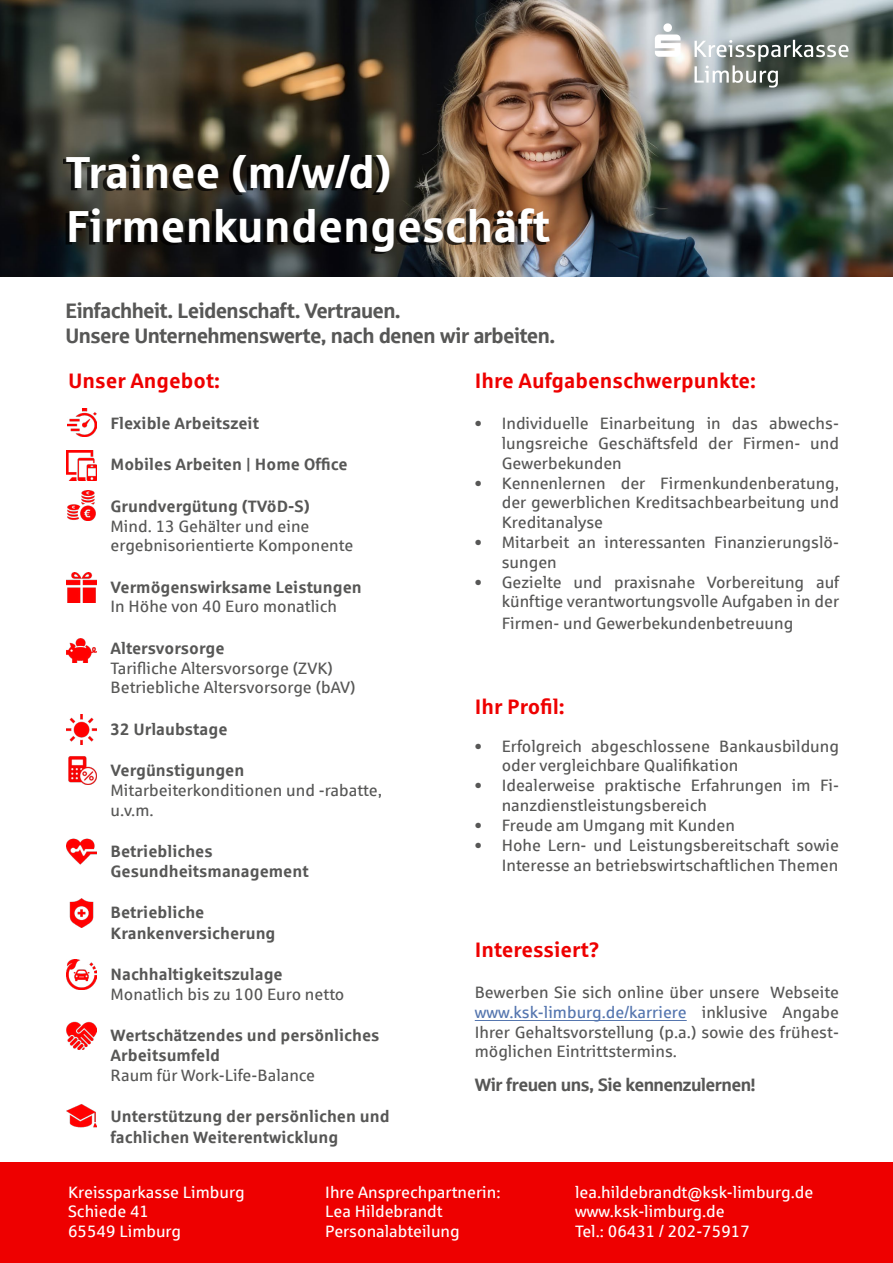
<style>
.page{position:relative;width:893px;height:1263px;background:#fff}
.page>*{position:absolute;margin:0;border:0;box-sizing:border-box;transform-origin:0 0}
.t1{font:700 45px/54px "Sparkasse Rg";color:#fff}
.t2{font:21px/25.2px "Sparkasse Head";color:#575756}
.t3{font:700 21px "Sparkasse Rg";color:#e00}
.t4{font:18px "Sparkasse Head";color:#575756}
.t5{font:16.5px/19.8px "Sparkasse Rg";color:#575756}
.t6{font:700 16.5px/19.8px "Sparkasse Rg";color:#575756}
.t7{font:16.5px/19.5px "Sparkasse Rg";color:#fff}
.s1{color:#5576af}
</style>
<div class="page">
<img style="left:0;top:0;width:893px;height:276px">
<hr style="left:475px;top:1020px;width:212px;height:1px;background:#5576af">
<div style="left:63px;top:157px;width:483px;height:96px;background:#000;opacity:.75"></div>
<svg style="left:655px;top:23px;width:26px;height:34px"></svg>
<svg style="left:694px;top:40px;width:154px;height:48px;background:#878f87"></svg>
<div style="left:0;top:1162px;width:893px;height:101px;background:#e00"></div>
<img style="left:67px;top:638px;width:30px;height:25px">
<img style="left:67px;top:408px;width:29px;height:29px">
<img style="left:67px;top:450px;width:30px;height:30px">
<img style="left:67px;top:491px;width:29px;height:29px">
<img style="left:67px;top:573px;width:30px;height:29px">
<img style="left:68px;top:756px;width:29px;height:29px">
<img style="left:67px;top:714px;width:30px;height:30px">
<img style="left:67px;top:838px;width:30px;height:27px">
<img style="left:67px;top:960px;width:30px;height:29px">
<img style="left:67px;top:1104px;width:30px;height:24px">
<img style="left:67px;top:1022px;width:30px;height:27px">
<img style="left:69px;top:898px;width:25px;height:30px">
<h1 class="t1" style="left:66px;top:144px;width:486px">Trainee (m/w/d)<br>Firmenkundengeschäft</h1>
<p class="t2" style="left:66px;top:297px;width:490px">Einfachheit. Leidenschaft. Vertrauen.<br>Unsere Unternehmenswerte, nach denen wir arbeiten.</p>
<p class="t3" style="left:68px;top:367px;width:153px">Unser Angebot:</p>
<p class="t6" style="left:111px;top:413px;width:150px">Flexible Arbeitszeit</p>
<p class="t6" style="left:111px;top:454px;width:239px">Mobiles Arbeiten | Home Office</p>
<p class="t6" style="left:111px;top:495px;width:201px">Grundvergütung (TVöD-S)</p>
<p class="t5" style="left:111px;top:515px;width:244px">Mind. 13 Gehälter und eine ergebnisorientierte Komponente</p>
<p class="t6" style="left:111px;top:576px;width:253px">Vermögenswirksame Leistungen</p>
<p class="t5" style="left:111px;top:596px;width:228px">In Höhe von 40 Euro monatlich</p>
<p class="t6" style="left:111px;top:637px;width:115px">Altersvorsorge</p>
<p class="t5" style="left:111px;top:657px;width:246px">Tarifliche Altersvorsorge (ZVK)<br>Betriebliche Altersvorsorge (bAV)</p>
<p class="t6" style="left:111px;top:718px;width:118px">32 Urlaubstage</p>
<p class="t6" style="left:111px;top:760px;width:135px">Vergünstigungen</p>
<p class="t5" style="left:111px;top:780px;width:273px">Mitarbeiterkonditionen und -rabatte, u.v.m.</p>
<p class="t6" style="left:111px;top:840px;width:200px">Betriebliches<br>Gesundheitsmanagement</p>
<p class="t6" style="left:111px;top:901px;width:166px;line-height:20.7px">Betriebliche<br>Krankenversicherung</p>
<p class="t6" style="left:111px;top:964px;width:174px">Nachhaltigkeitszulage</p>
<p class="t5" style="left:111px;top:984px;width:235px">Monatlich bis zu 100 Euro netto</p>
<p class="t6" style="left:111px;top:1025px;width:270px">Wertschätzendes und persönliches<br>Arbeitsumfeld</p>
<p class="t5" style="left:111px;top:1064px;width:206px">Raum für Work-Life-Balance</p>
<p class="t6" style="left:111px;top:1105px;width:281px;line-height:20.7px">Unterstützung der persönlichen und fachlichen Weiterentwicklung</p>
<p class="t3" style="left:475px;top:367px;width:283px">Ihre Aufgabenschwerpunkte:</p>
<p class="t5" style="left:502px;top:413px;width:339px;text-align:justify;text-indent:-27px">• Individuelle Einarbeitung in das abwechs&shy;lungsreiche Geschäftsfeld der Firmen- und Gewerbekunden</p>
<p class="t5" style="left:502px;top:472px;width:339px;text-align:justify;text-indent:-27px">• Kennenlernen der Firmenkundenberatung, der gewerblichen Kreditsachbearbeitung und Kreditanalyse</p>
<p class="t5" style="left:502px;top:532px;width:339px;text-indent:-27px">• Mitarbeit an interessanten Finanzierungslö&shy;sungen</p>
<p class="t5" style="left:475px;top:571px;width:366px;text-align:right">• Gezielte und praxisnahe Vorbereitung auf künftige verantwortungsvolle Aufgaben in der</p>
<p class="t5" style="left:502px;top:613px;width:293px">Firmen- und Gewerbekundenbetreuung</p>
<p class="t3" style="left:475px;top:693px;width:92px">Ihr Profil:</p>
<p class="t5" style="left:502px;top:736px;width:339px;text-indent:-27px">• Erfolgreich abgeschlossene Bankausbildung oder vergleichbare Qualifikation</p>
<p class="t5" style="left:502px;top:775px;width:339px;text-indent:-27px">• Idealerweise praktische Erfahrungen im Fi&shy;nanzdienstleistungsbereich</p>
<p class="t5" style="left:475px;top:815px;width:262px">• Freude am Umgang mit Kunden</p>
<p class="t5" style="left:475px;top:835px;width:366px;text-align:right">• Hohe Lern- und Leistungsbereitschaft sowie<br>Interesse an betriebswirtschaftlichen Themen</p>
<p class="t3" style="left:475px;top:936px;width:126px">Interessiert?</p>
<p class="t5" style="left:475px;top:982px;width:366px;text-align:justify">Bewerben Sie sich online über unsere Webseite <span class="s1">www.ksk-limburg.de/karriere</span> inklusive Angabe Ihrer Gehaltsvorstellung (p.a.) sowie des frühest&shy;möglichen Eintrittstermins.</p>
<p class="t4" style="left:475px;top:1073px;width:282px">Wir freuen uns, Sie kennenzulernen!</p>
<p class="t7" style="left:68px;top:1182px;width:178px">Kreissparkasse Limburg<br>Schiede 41<br>65549 Limburg</p>
<p class="t7" style="left:325px;top:1182px;width:177px">Ihre Ansprechpartnerin:<br>Lea Hildebrandt<br>Personalabteilung</p>
<p class="t7" style="left:575px;top:1182px;width:240px">lea.hildebrandt@ksk-limburg.de www.ksk-limburg.de<br>Tel.: 06431 / 202-75917</p>
</div>
